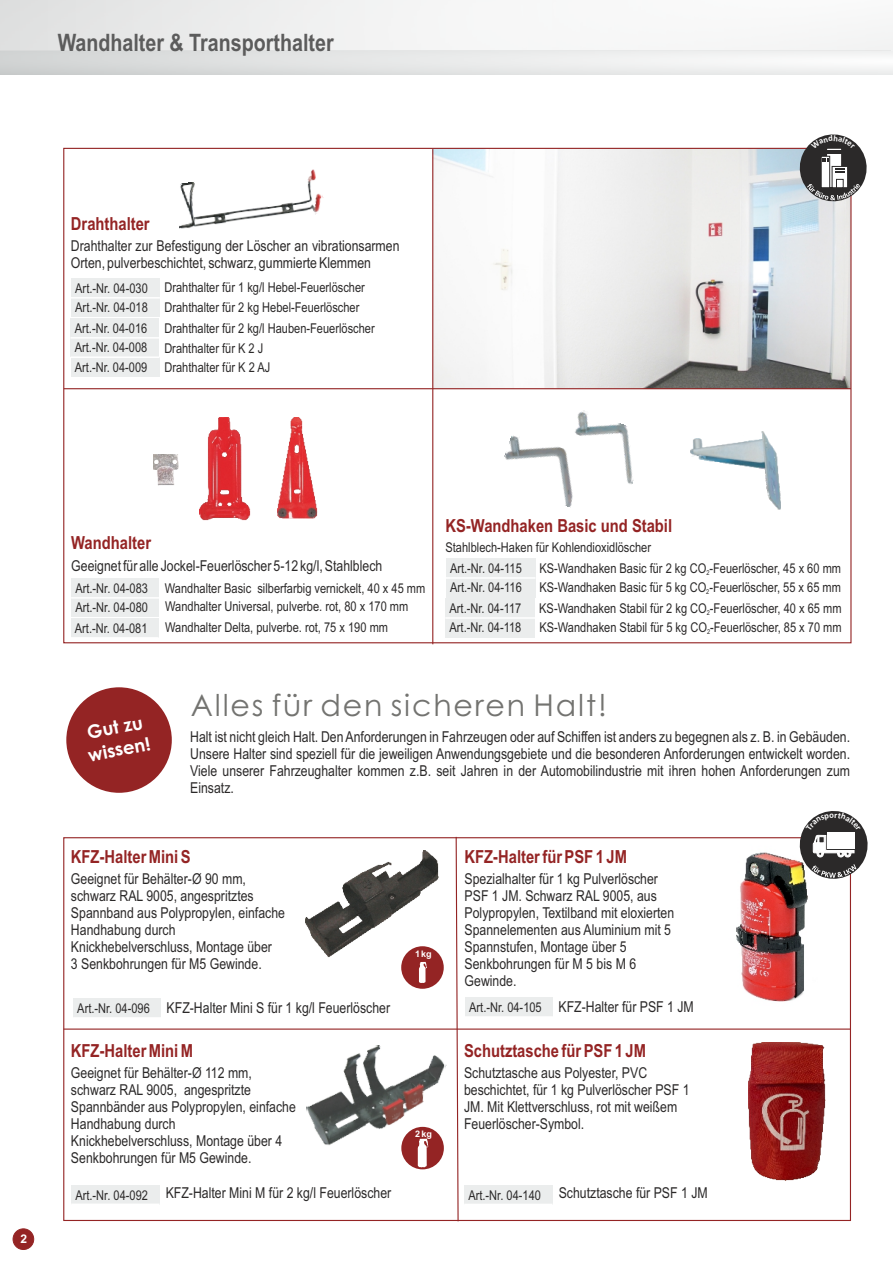
<style>
.page{position:relative;width:893px;height:1263px;background:#fff}
.page>*{position:absolute;margin:0;border:0;box-sizing:border-box;transform-origin:0 0}
.t1{font:30px "Century Gothic";letter-spacing:.06em;color:#737370}
.t2{font:700 24px "Arial Narrow";color:#5c5c5c}
.t3{font:700 18.3px/22.2px "Century Gothic";color:#fff}
.t4{font:700 18px "Arial Narrow";color:#942424}
.t5{font:15px/17px "Arial Narrow";color:#2b2929}
.t6{font:13.5px/19.2px "Arial Narrow";color:#2b2929}
.t7{font:700 12px "Arial";color:#fff}
.t8{font:700 9px "Arial";color:#fff}
.t9{font:6.75px "Arial Narrow";color:#2b2929}
.s1{font-size:13.5px}
</style>
<div class="page">
<img style="left:736px;top:852px;width:72px;height:150px">
<img style="left:433px;top:150px;width:416px;height:238px">
<img style="left:306px;top:1045px;width:140px;height:112px">
<img style="left:179px;top:169px;width:145px;height:60px">
<img style="left:690px;top:431px;width:90px;height:78px">
<img style="left:504px;top:410px;width:130px;height:98px">
<svg style="left:455px;top:836px;width:4px;height:386px"></svg>
<hr style="left:432px;top:149px;width:1px;height:495px;background:#942424">
<hr style="left:64px;top:388px;width:787px;height:1px;background:#942424">
<img style="left:153px;top:455px;width:25px;height:30px">
<img style="left:306px;top:851px;width:133px;height:106px">
<img style="left:277px;top:418px;width:40px;height:100px">
<img style="left:199px;top:417px;width:52px;height:104px">
<div style="left:0;top:51px;width:893px;height:24px;background:linear-gradient(to right,#d1d4d4,#f9f9f9)"></div>
<div style="left:0;top:0;width:893px;height:51px;background:linear-gradient(to right,#e5e6e6,#fdfdfd)"></div>
<div style="left:66px;top:687px;width:106px;height:106px;background:#942424;border-radius:50%"></div>
<div style="left:71px;top:279px;width:89px;height:19px;background:#ebeded"></div>
<div style="left:71px;top:298px;width:89px;height:19px;background:#ebeded"></div>
<hr style="left:71px;top:297px;width:89px;height:2px;background:#fff">
<div style="left:71px;top:319px;width:88px;height:19px;background:#ebeded"></div>
<div style="left:71px;top:338px;width:88px;height:19px;background:#ebeded"></div>
<hr style="left:71px;top:337px;width:88px;height:2px;background:#fff">
<div style="left:71px;top:357px;width:88px;height:19px;background:#ebeded"></div>
<hr style="left:71px;top:356px;width:88px;height:2px;background:#fff">
<div style="left:71px;top:579px;width:88px;height:19px;background:#ebeded"></div>
<div style="left:71px;top:598px;width:88px;height:19px;background:#ebeded"></div>
<hr style="left:71px;top:597px;width:88px;height:2px;background:#fff">
<div style="left:71px;top:619px;width:88px;height:19px;background:#ebeded"></div>
<hr style="left:71px;top:637px;width:88px;height:2px;background:#fff">
<div style="left:446px;top:559px;width:89px;height:19px;background:#ebeded"></div>
<div style="left:446px;top:578px;width:89px;height:19px;background:#ebeded"></div>
<hr style="left:446px;top:577px;width:89px;height:2px;background:#fff">
<div style="left:445px;top:599px;width:90px;height:19px;background:#ebeded"></div>
<div style="left:445px;top:618px;width:90px;height:19px;background:#ebeded"></div>
<hr style="left:445px;top:617px;width:90px;height:2px;background:#fff">
<div style="left:73px;top:999px;width:88px;height:19px;background:#ebeded"></div>
<hr style="left:73px;top:1017px;width:88px;height:2px;background:#fff">
<div style="left:71px;top:1185px;width:89px;height:19px;background:#ebeded"></div>
<hr style="left:71px;top:1203px;width:89px;height:2px;background:#fff">
<div style="left:401px;top:946px;width:43px;height:43px;background:#942424;border-radius:50%"></div>
<svg style="left:419px;top:962px;width:8px;height:21px"></svg>
<div style="left:401px;top:1127px;width:43px;height:42px;background:#942424;border-radius:50%"></div>
<svg style="left:418px;top:1139px;width:10px;height:28px"></svg>
<hr style="left:64px;top:1028px;width:786px;height:2px;background:#942424">
<img style="left:748px;top:1042px;width:77px;height:138px">
<div style="left:465px;top:998px;width:88px;height:19px;background:#ebeded"></div>
<hr style="left:465px;top:1016px;width:88px;height:2px;background:#fff">
<div style="left:464px;top:1185px;width:89px;height:19px;background:#ebeded"></div>
<div style="left:13px;top:1229px;width:21px;height:21px;background:#942424;border:1px solid #942424;border-radius:50%"></div>
<svg style="left:795px;top:134px;width:72px;height:72px"></svg>
<svg style="left:795px;top:811px;width:73px;height:72px"></svg>
<h2 class="t2" style="left:58px;top:34px;width:277px">Wandhalter &amp; Transporthalter</h2>
<p class="t4" style="left:71px;top:217px;width:80px">Drahthalter</p>
<p class="t5" style="left:71px;top:238px;width:330px">Drahthalter zur Befestigung der Löscher an vibrationsarmen<br>Orten, pulverbeschichtet, schwarz, gummierte Klemmen</p>
<p class="t6" style="left:75px;top:280px;width:74px">Art.-Nr. 04-030<br>Art.-Nr. 04-018</p>
<p class="t6" style="left:75px;top:320px;width:74px;text-align:justify">Art.-Nr. 04-016<br>Art.-Nr. 04-008<br>Art.-Nr. 04-009</p>
<p class="t6" style="left:164px;top:279px;width:202px">Drahthalter für 1 kg/l Hebel-Feuerlöscher<br>Drahthalter für 2 kg Hebel-Feuerlöscher</p>
<p class="t6" style="left:164px;top:319px;width:212px">Drahthalter für 2 kg/l Hauben-Feuerlöscher<br>Drahthalter für K 2 J<br>Drahthalter für K 2 AJ</p>
<p class="t7" style="left:20px;top:1235px;width:8px">2</p>
<p class="t7" style="left:18px;top:1237px;width:8px">2</p>
<p class="t4" style="left:71px;top:536px;width:81px">Wandhalter</p>
<p class="t5" style="left:71px;top:558px;width:313px">Geeignet für alle Jockel-Feuerlöscher 5-12 kg/l, Stahlblech</p>
<p class="t6" style="left:165px;top:580px;width:262px;line-height:18.8px">Wandhalter Basic silberfarbig vernickelt, 40 x 45 mm<br>Wandhalter Universal, pulverbe. rot, 80 x 170 mm</p>
<p class="t6" style="left:75px;top:580px;width:74px">Art.-Nr. 04-083<br>Art.-Nr. 04-080</p>
<p class="t6" style="left:75px;top:620px;width:74px">Art.-Nr. 04-081</p>
<p class="t6" style="left:165px;top:619px;width:224px">Wandhalter Delta, pulverbe. rot, 75 x 190 mm</p>
<p class="t4" style="left:445px;top:519px;width:228px">KS-Wandhaken Basic und Stabil</p>
<p class="t6" style="left:445px;top:538px;width:207px">Stahlblech-Haken für Kohlendioxidlöscher</p>
<p class="t6" style="left:450px;top:560px;width:73px">Art.-Nr. 04-115<br>Art.-Nr. 04-116</p>
<p class="t6" style="left:450px;top:600px;width:73px">Art.-Nr. 04-117<br>Art.-Nr. 04-118</p>
<p class="t6" style="left:539px;top:560px;width:303px">KS-Wandhaken Basic für 2 kg CO<sub>2</sub>-Feuerlöscher, 45 x 60 mm<br>KS-Wandhaken Basic für 5 kg CO -Feuerlöscher, 55 x 65 mm</p>
<p class="t9" style="left:706px;top:589px;width:5px">2</p>
<p class="t6" style="left:539px;top:599px;width:304px">KS-Wandhaken Stabil für 2 kg CO -Feuerlöscher, 40 x 65 mm</p>
<p class="t9" style="left:707px;top:610px;width:5px">2</p>
<p class="t6" style="left:539px;top:619px;width:304px">KS-Wandhaken Stabil für 5 kg CO -Feuerlöscher, 85 x 70 mm</p>
<p class="t9" style="left:707px;top:629px;width:5px">2</p>
<p class="t3" style="left:82px;top:724px;width:64px;rotate:-11deg">Gut zu wissen!</p>
<h1 class="t1" style="left:191px;top:694px;width:417px">Alles für den sicheren Halt!</h1>
<p class="t5" style="left:190px;top:729px;width:661px;text-align:justify">Halt ist nicht gleich Halt. Den Anforderungen in Fahrzeugen oder auf Schiffen ist anders zu begegnen als z. B. in Gebäuden.<br>Unsere Halter sind speziell für die jeweiligen Anwendungsgebiete und die besonderen Anforderungen entwickelt worden.<br>Viele unserer Fahrzeughalter kommen z.B. seit Jahren in der Automobilindustrie mit ihren hohen Anforderungen zum Einsatz.</p>
<p class="t4" style="left:71px;top:850px;width:121px">KFZ-Halter Mini S</p>
<p class="t5" style="left:71px;top:872px;width:216px">Geeignet für Behälter-Ø 90 mm, schwarz RAL 9005, angespritztes<br>Spannband aus Polypropylen, einfache<br>Handhabung durch<br>Knickhebelverschluss, Montage über<br>3 Senkbohrungen für M5 Gewinde.</p>
<p class="t5" style="left:77px;top:1000px;width:314px"><span class="s1">Art.-Nr. 04-096</span> KFZ-Halter Mini S für 1 kg/l Feuerlöscher</p>
<p class="t4" style="left:71px;top:1044px;width:124px">KFZ-Halter Mini M</p>
<p class="t5" style="left:71px;top:1066px;width:226px">Geeignet für Behälter-Ø 112 mm, schwarz RAL 9005, angespritzte<br>Spannbänder aus Polypropylen, einfache<br>Handhabung durch<br>Knickhebelverschluss, Montage über 4<br>Senkbohrungen für M5 Gewinde.</p>
<p class="t5" style="left:75px;top:1186px;width:317px"><span class="s1">Art.-Nr. 04-092</span> KFZ-Halter Mini M für 2 kg/l Feuerlöscher</p>
<p class="t8" style="left:415px;top:950px;width:18px">1 kg</p>
<p class="t8" style="left:415px;top:1130px;width:18px">2 kg</p>
<p class="t4" style="left:465px;top:850px;width:164px">KFZ-Halter für PSF 1 JM</p>
<p class="t5" style="left:465px;top:872px;width:211px">Spezialhalter für 1 kg Pulverlöscher<br>PSF 1 JM. Schwarz RAL 9005, aus<br>Polypropylen, Textilband mit eloxierten<br>Spannelementen aus Aluminium mit 5<br>Spannstufen, Montage über 5<br>Senkbohrungen für M 5 bis M 6<br>Gewinde.</p>
<p class="t5" style="left:469px;top:999px;width:226px"><span class="s1">Art.-Nr. 04-105</span> KFZ-Halter für PSF 1 JM</p>
<p class="t4" style="left:464px;top:1044px;width:184px">Schutztasche für PSF 1 JM</p>
<p class="t5" style="left:464px;top:1066px;width:227px">Schutztasche aus Polyester, PVC beschichtet, für 1 kg Pulverlöscher PSF 1<br>JM. Mit Klettverschluss, rot mit weißem Feuerlöscher-Symbol.</p>
<p class="t5" style="left:468px;top:1186px;width:241px"><span class="s1">Art.-Nr. 04-140</span> Schutztasche für PSF 1 JM</p>
</div>
